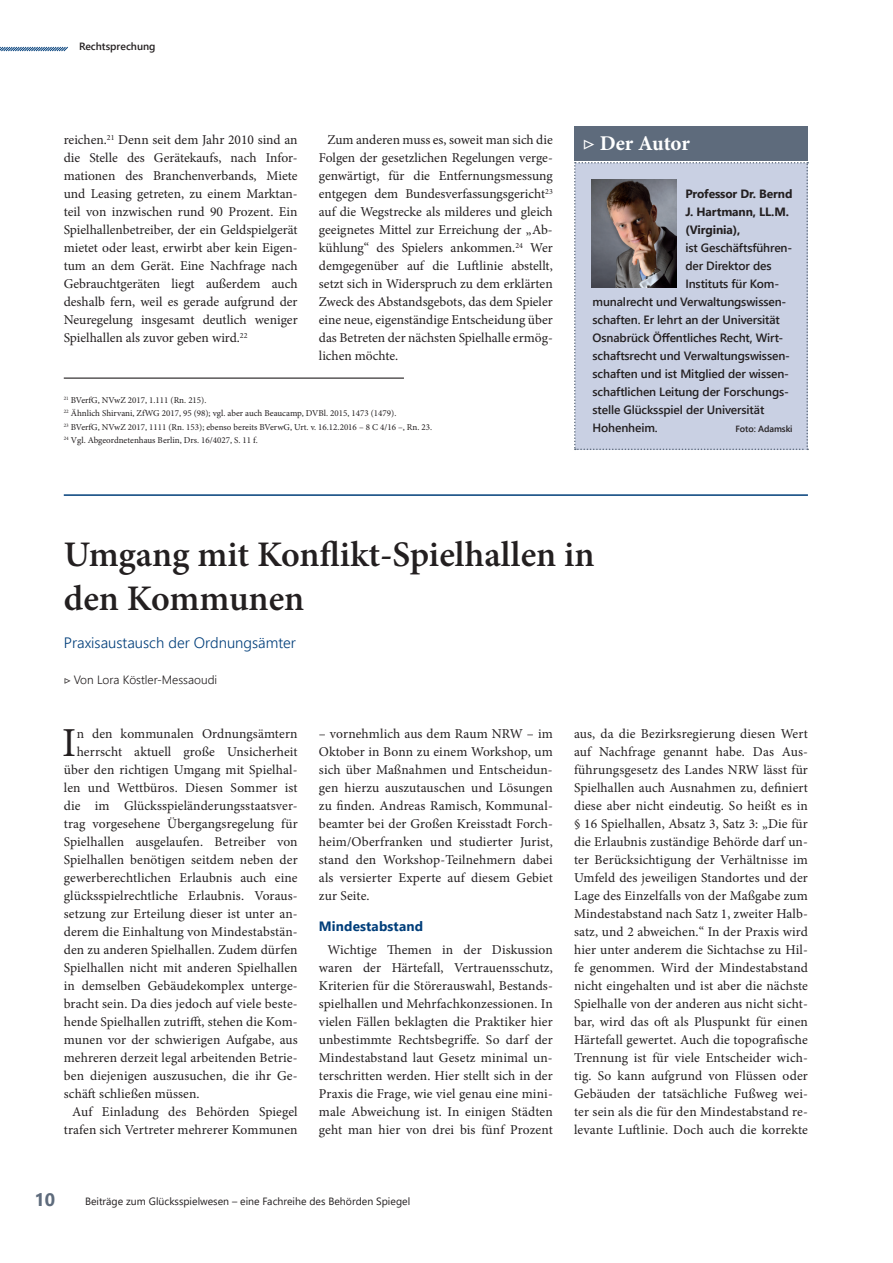
<style>
.page{position:relative;width:893px;height:1263px;background:#fff}
.page>*{position:absolute;margin:0;border:0;box-sizing:border-box;transform-origin:0 0}
.t1{font:41.25px "Minion Pro";color:#231f20}
.t2{font:600 36px/43.5px "Minion Pro";letter-spacing:-.005em;color:#231f20}
.t3{font:700 21px "Minion Pro";letter-spacing:-.005em;color:#fff}
.t4{font:700 18px "Segoe UI";color:#5e6b7c}
.t5{font:300 15px "Segoe UI";color:#003e7a}
.t6{font:13.5px/18px "Minion Pro";letter-spacing:.01em;color:#231f20;text-align:justify}
.t7{font:700 13.5px "Segoe UI";letter-spacing:.01em;color:#003e7a}
.t8{font:600 12px "Segoe UI";letter-spacing:-.01em;color:#231f20}
.t9{font:700 12px/18px "Segoe UI";letter-spacing:-.01em;color:#231f20}
.t10{font:300 12px "Segoe UI";color:#231f20}
.t11{font:10.5px "Segoe UI";color:#231f20}
.t12{font:600 10.5px "Segoe UI";color:#231f20}
.t13{font:9px/13.5px "Minion Pro";color:#231f20}
.t14{font:600 9px "Segoe UI";letter-spacing:-.01em;color:#231f20}
.s1{font-family:"Minion Pro";font-weight:600}
</style>
<div class="page">
<svg style="left:0;top:46px;width:68px;height:6px"></svg>
<div style="left:574px;top:162px;width:234px;height:288px;background:#c9d0e3"></div>
<div style="left:574px;top:126px;width:234px;height:34px;background:#5e6b7c"></div>
<img style="left:592px;top:179px;width:85px;height:108px">
<hr style="left:64px;top:378px;width:340px;height:1px;background:#231f20">
<hr style="left:64px;top:494px;width:744px;height:2px;background:#003e7a">
<p class="t12" style="left:79px;top:37px;width:78px">Rechtsprechung</p>
<p class="t6" style="left:64px;top:131px;width:235px">reichen.<sup>21</sup> Denn seit dem Jahr 2010 sind an die Stelle des Gerätekaufs, nach Infor&shy;mationen des Branchenverbands, Miete und Leasing getreten, zu einem Marktan&shy;teil von inzwischen rund 90 Prozent. Ein Spielhallenbetreiber, der ein Geldspielgerät mietet oder least, erwirbt aber kein Eigen&shy;tum an dem Gerät. Eine Nachfrage nach Gebrauchtgeräten liegt außerdem auch deshalb fern, weil es gerade aufgrund der Neuregelung insgesamt deutlich weniger Spielhallen als zuvor geben wird.<sup>22</sup></p>
<p class="t6" style="left:319px;top:131px;width:235px;text-indent:9px">Zum anderen muss es, soweit man sich die Folgen der gesetzlichen Regelungen verge&shy;genwärtigt, für die Entfernungsmessung entgegen dem Bundesverfassungsgericht<sup>23 </sup>auf die Wegstrecke als milderes und gleich geeignetes Mittel zur Erreichung der „Ab&shy;kühlung“ des Spielers ankommen.<sup>24</sup> Wer demgegenüber auf die Luftlinie abstellt, setzt sich in Widerspruch zu dem erklärten Zweck des Abstandsgebots, das dem Spieler eine neue, eigenständige Entscheidung über das Betreten der nächsten Spielhalle ermög&shy;lichen möchte.</p>
<p class="t13" style="left:64px;top:393px;width:370px"><sup>21</sup> BVerfG, NVwZ 2017, 1.111 (Rn. 215).<br><sup>22</sup> Ähnlich Shirvani, ZfWG 2017, 95 (98); vgl. aber auch Beaucamp, DVBl. 2015, 1473 (1479).<br><sup>23</sup> BVerfG, NVwZ 2017, 1111 (Rn. 153); ebenso bereits BVerwG, Urt. v. 16.12.2016 – 8 C 4/16 –, Rn. 23.<br><sup>24</sup> Vgl. Abgeordnetenhaus Berlin, Drs. 16/4027, S. 11 f.</p>
<h3 class="t3" style="left:583px;top:128px;width:109px">▷ Der Autor</h3>
<p class="t9" style="left:685px;top:184px;width:109px">Professor Dr. Bernd<br>J. Hartmann, LL.M. (Virginia),</p>
<p class="t8" style="left:685px;top:236px;width:108px">ist Geschäftsführen-</p>
<p class="t8" style="left:685px;top:254px;width:88px">der Direktor des</p>
<p class="t8" style="left:685px;top:272px;width:95px">Instituts für Kom-</p>
<p class="t8" style="left:593px;top:290px;width:195px">munalrecht und Verwaltungswissen-</p>
<p class="t8" style="left:593px;top:308px;width:189px">schaften. Er lehrt an der Universität</p>
<p class="t8" style="left:593px;top:326px;width:192px">Osnabrück Öffentliches Recht, Wirt-</p>
<p class="t8" style="left:593px;top:344px;width:199px">schaftsrecht und Verwaltungswissen-</p>
<p class="t8" style="left:593px;top:362px;width:198px">schaften und ist Mitglied der wissen-</p>
<p class="t8" style="left:593px;top:380px;width:198px">schaftlichen Leitung der Forschungs-</p>
<p class="t8" style="left:593px;top:398px;width:173px">stelle Glücksspiel der Universität</p>
<p class="t8" style="left:593px;top:416px;width:67px">Hohenheim.</p>
<p class="t14" style="left:735px;top:420px;width:59px">Foto: Adamski</p>
<h2 class="t2" style="left:64px;top:533px;width:532px">Umgang mit Konflikt-Spielhallen in den Kommunen</h2>
<p class="t5" style="left:64px;top:629px;width:234px">Praxisaustausch der Ordnungsämter</p>
<p class="t10" style="left:64px;top:668px;width:155px"><span class="s1">▷</span> Von Lora Köstler-Messaoudi</p>
<h1 class="t1" style="left:62px;top:715px;width:16px">I</h1>
<p class="t6" style="left:77px;top:725px;width:222px">n den kommunalen Ordnungsämtern</p>
<p class="t6" style="left:77px;top:743px;width:222px">herrscht aktuell große Unsicherheit</p>
<p class="t6" style="left:64px;top:761px;width:235px">über den richtigen Umgang mit Spielhal-</p>
<p class="t6" style="left:64px;top:779px;width:235px">len und Wettbüros. Diesen Sommer ist</p>
<p class="t6" style="left:64px;top:797px;width:235px">die im Glücksspieländerungsstaatsver-</p>
<p class="t6" style="left:64px;top:815px;width:235px">trag vorgesehene Übergangsregelung für</p>
<p class="t6" style="left:64px;top:833px;width:235px">Spielhallen ausgelaufen. Betreiber von</p>
<p class="t6" style="left:64px;top:851px;width:235px">Spielhallen benötigen seitdem neben der</p>
<p class="t6" style="left:64px;top:869px;width:235px">gewerberechtlichen Erlaubnis auch eine</p>
<p class="t6" style="left:64px;top:887px;width:235px">glücksspielrechtliche Erlaubnis. Voraus-</p>
<p class="t6" style="left:64px;top:905px;width:235px">setzung zur Erteilung dieser ist unter an-</p>
<p class="t6" style="left:64px;top:923px;width:235px">derem die Einhaltung von Mindestabstän-</p>
<p class="t6" style="left:64px;top:941px;width:235px">den zu anderen Spielhallen. Zudem dürfen</p>
<p class="t6" style="left:64px;top:959px;width:235px">Spielhallen nicht mit anderen Spielhallen</p>
<p class="t6" style="left:64px;top:977px;width:235px">in demselben Gebäudekomplex unterge-</p>
<p class="t6" style="left:64px;top:995px;width:235px">bracht sein. Da dies jedoch auf viele beste-</p>
<p class="t6" style="left:64px;top:1013px;width:235px">hende Spielhallen zutrifft, stehen die Kom-</p>
<p class="t6" style="left:64px;top:1031px;width:235px">munen vor der schwierigen Aufgabe, aus</p>
<p class="t6" style="left:64px;top:1049px;width:235px">mehreren derzeit legal arbeitenden Betrie-</p>
<p class="t6" style="left:64px;top:1067px;width:235px">ben diejenigen auszusuchen, die ihr Ge-</p>
<p class="t6" style="left:64px;top:1085px;width:137px">schäft schließen müssen.</p>
<p class="t6" style="left:72px;top:1103px;width:227px">Auf Einladung des Behörden Spiegel</p>
<p class="t6" style="left:64px;top:1121px;width:235px">trafen sich Vertreter mehrerer Kommunen</p>
<p class="t6" style="left:319px;top:725px;width:235px">– vornehmlich aus dem Raum NRW – im Oktober in Bonn zu einem Workshop, um sich über Maßnahmen und Entscheidun&shy;gen hierzu auszutauschen und Lösungen zu finden. Andreas Ramisch, Kommunal&shy;beamter bei der Großen Kreisstadt Forch&shy;heim/Oberfranken und studierter Jurist, stand den Workshop-Teilnehmern dabei als versierter Experte auf diesem Gebiet zur Seite.</p>
<p class="t7" style="left:319px;top:914px;width:106px">Mindestabstand</p>
<p class="t6" style="left:319px;top:941px;width:235px;text-indent:9px">Wichtige Themen in der Diskussion waren der Härtefall, Vertrauensschutz, Kriterien für die Störerauswahl, Bestands&shy;spielhallen und Mehrfachkonzessionen. In vielen Fällen beklagten die Praktiker hier unbestimmte Rechtsbegriffe. So darf der Mindestabstand laut Gesetz minimal un&shy;terschritten werden. Hier stellt sich in der Praxis die Frage, wie viel genau eine mini&shy;male Abweichung ist. In einigen Städten geht man hier von drei bis fünf Prozent</p>
<p class="t6" style="left:574px;top:725px;width:235px">aus, da die Bezirksregierung diesen Wert auf Nachfrage genannt habe. Das Aus&shy;führungsgesetz des Landes NRW lässt für Spielhallen auch Ausnahmen zu, definiert diese aber nicht eindeutig. So heißt es in § 16 Spielhallen, Absatz 3, Satz 3: „Die für die Erlaubnis zuständige Behörde darf un&shy;ter Berücksichtigung der Verhältnisse im Umfeld des jeweiligen Standortes und der Lage des Einzelfalls von der Maßgabe zum Mindestabstand nach Satz 1, zweiter Halb&shy;satz, und 2 abweichen.“ In der Praxis wird hier unter anderem die Sichtachse zu Hil&shy;fe genommen. Wird der Mindestabstand nicht eingehalten und ist aber die nächste Spielhalle von der anderen aus nicht sicht&shy;bar, wird das oft als Pluspunkt für einen Härtefall gewertet. Auch die topografische Trennung ist für viele Entscheider wich&shy;tig. So kann aufgrund von Flüssen oder Gebäuden der tatsächliche Fußweg wei&shy;ter sein als die für den Mindestabstand re&shy;levante Luftlinie. Doch auch die korrekte</p>
<h3 class="t4" style="left:35px;top:1183px;width:22px">10</h3>
<p class="t11" style="left:85px;top:1191px;width:327px">Beiträge zum Glücksspielwesen – eine Fachreihe des Behörden Spiegel</p>
</div>
